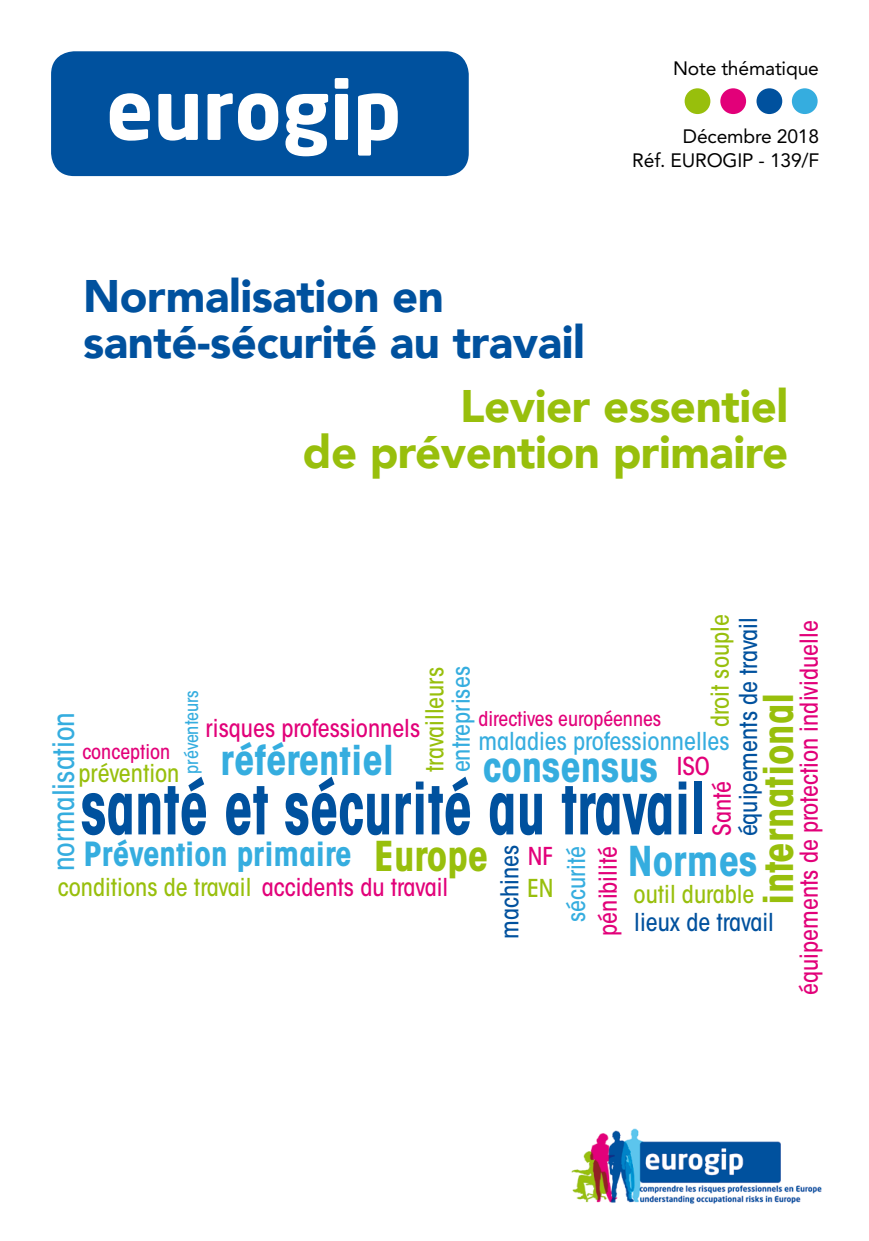
<style>
.page{position:relative;width:869px;height:1241px;background:#fff}
.page>*{position:absolute;margin:0;border:0;box-sizing:border-box;transform-origin:0 0}
.t1{font:700 80.15px "Neo Sans";color:#fff}
.t2{font:71.4px "ITC Avant Garde MM 740 450";color:#00519e;scale:.8 1}
.t3{font:900 45.5px/45.5px "Avenir";letter-spacing:-.01em;color:#00519e}
.t4{font:900 45.5px/45.5px "Avenir";letter-spacing:-.01em;color:#98bf0c;text-align:right}
.t5{font:40.77px "ITC Avant Garde MM 740 450";color:#35addf}
.t6{font:40.77px "ITC Avant Garde MM 740 450";color:#98bf0c}
.t7{font:33.07px "ITC Avant Garde MM 740 450";color:#35addf}
.t8{font:29.4px "ITC Avant Garde MM 455 450";color:#35addf}
.t9{font:24.5px "ITC Avant Garde MM 455 450";color:#98bf0c}
.t10{font:24.5px "ITC Avant Garde MM 455 450";color:#e20079}
.t11{font:24.5px "ITC Avant Garde MM 455 450";color:#35addf}
.t12{font:24.5px "ITC Avant Garde MM 455 450";color:#00519e}
.t13{font:20.12px "ITC Avant Garde MM 455 450";color:#e20079}
.t14{font:19.25px/24px "Avenir LT";letter-spacing:-.01em;color:#000;text-align:right}
.t15{font:18.38px "ITC Avant Garde MM 455 450";color:#35addf}
.s1{font-size:40.77px;color:#98bf0c}
.s2{color:#e20079}
</style>
<div class="page">
<img style="left:571px;top:1128px;width:251px;height:76px">
<div style="left:684px;top:88px;width:26px;height:26px;background:#98bf0c;border-radius:50%"></div>
<div style="left:720px;top:88px;width:25px;height:26px;background:#e20079;border-radius:50%"></div>
<div style="left:756px;top:88px;width:25px;height:26px;background:#00519e;border-radius:50%"></div>
<div style="left:791px;top:88px;width:26px;height:26px;background:#35addf;border-radius:50%"></div>
<div style="left:51px;top:51px;width:417px;height:125px;background:#00519e;border-radius:23px"></div>
<h1 class="t1" style="left:106px;top:59px;width:296px">eurogip</h1>
<p class="t14" style="left:672px;top:57px;width:147px">Note thématique</p>
<p class="t14" style="left:632px;top:124px;width:188px">Décembre 2018<br>Réf. EUROGIP - 139/F</p>
<h3 class="t3" style="left:83px;top:272px;width:503px">Normalisation en santé-sécurité au travail</h3>
<h3 class="t4" style="left:302px;top:382px;width:487px">Levier essentiel<br>de prévention primaire</h3>
<p class="t9" style="left:705px;top:727px;width:115px;rotate:-90deg">droit souple</p>
<p class="t12" style="left:733px;top:836px;width:220px;rotate:-90deg">équipements de travail</p>
<p class="t10" style="left:794px;top:994px;width:376px;rotate:-90deg">équipements de protection individuelle</p>
<p class="t9" style="left:420px;top:771px;width:106px;rotate:-90deg">travailleurs</p>
<p class="t11" style="left:446px;top:772px;width:108px;rotate:-90deg">entreprises</p>
<p class="t15" style="left:181px;top:773px;width:85px;rotate:-90deg">préventeurs</p>
<h3 class="t6" style="left:754px;top:904px;width:214px;rotate:-90deg">international</h3>
<p class="t13" style="left:478px;top:707px;width:184px">directives européennes</p>
<p class="t8" style="left:46px;top:871px;width:160px;rotate:-90deg">normalisation</p>
<p class="t10" style="left:205px;top:714px;width:216px">risques professionnels</p>
<p class="t11" style="left:478px;top:726px;width:252px">maladies professionnelles</p>
<h3 class="t5" style="left:220px;top:736px;width:175px">référentiel</h3>
<p class="t13" style="left:82px;top:739px;width:89px">conception</p>
<p class="t10" style="left:676px;top:751px;width:35px">ISO</p>
<h3 class="t5" style="left:483px;top:743px;width:176px">consensus</h3>
<p class="t9" style="left:78px;top:758px;width:102px">prévention</p>
<h2 class="t2" style="left:81px;top:767px;width:782px">santé et sécurité au travail</h2>
<p class="t10" style="left:707px;top:835px;width:57px;rotate:-90deg">Santé</p>
<h3 class="t7" style="left:83px;top:834px;width:406px">Prévention primaire <span class="s1">Europe</span></h3>
<h3 class="t5" style="left:627px;top:837px;width:131px">Normes</h3>
<p class="t12" style="left:495px;top:938px;width:95px;rotate:-90deg">machines</p>
<p class="t10" style="left:593px;top:935px;width:91px;rotate:-90deg">pénibilité</p>
<p class="t11" style="left:562px;top:922px;width:78px;rotate:-90deg">sécurité</p>
<p class="t10" style="left:527px;top:842px;width:27px">NF</p>
<p class="t9" style="left:527px;top:873px;width:28px">EN</p>
<p class="t9" style="left:58px;top:872px;width:392px">conditions de travail <span class="s2">accidents du travail</span></p>
<p class="t9" style="left:633px;top:880px;width:122px">outil durable</p>
<p class="t12" style="left:634px;top:907px;width:141px">lieux de travail</p>
</div>
